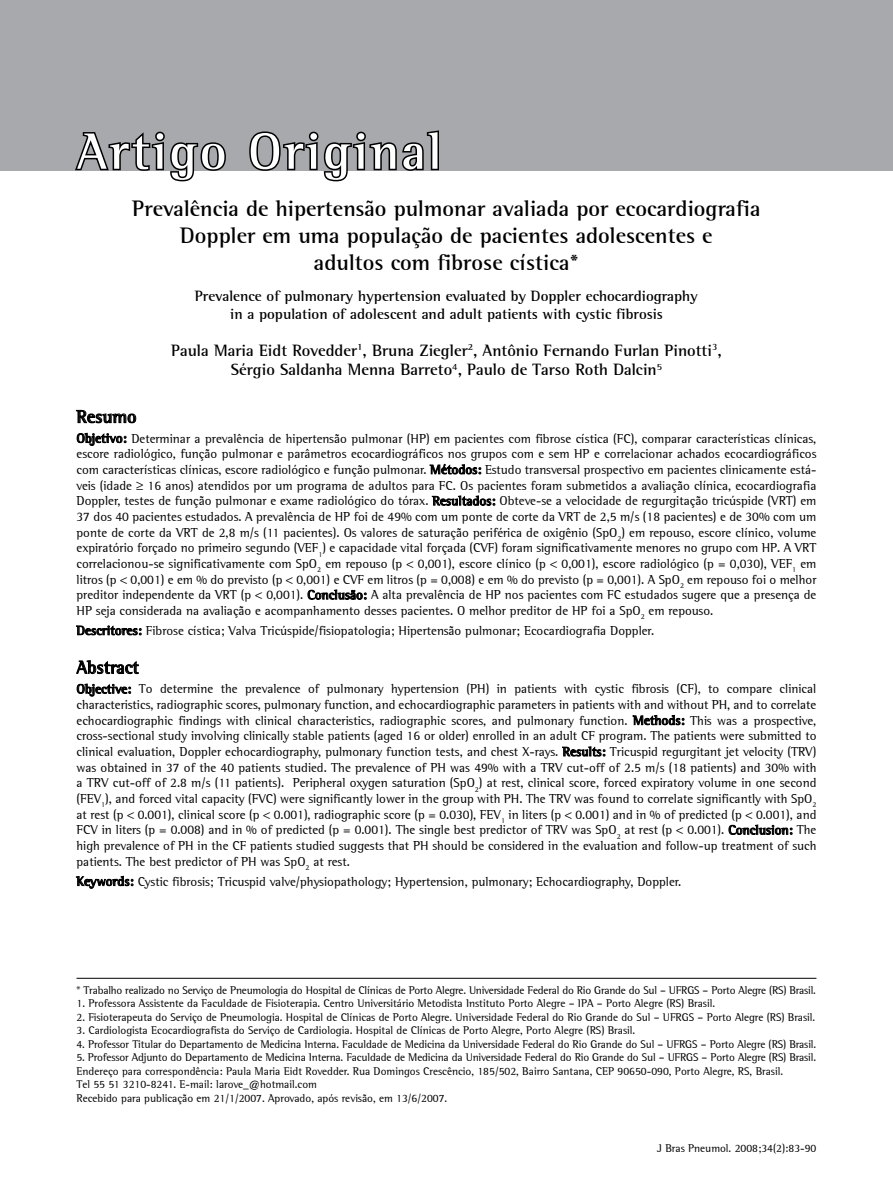
<style>
.page{position:relative;width:893px;height:1191px;background:#fff}
.page>*{position:absolute;margin:0;border:0;box-sizing:border-box;transform-origin:0 0}
.t1{font:700 51.75px "Libre Semi Serif S Si";letter-spacing:.05em;color:#fff}
.t2{font:700 22.5px/27px "Libre Semi Serif S Si";color:#000;text-align:center}
.t3{font:700 18px "Libre Semi Serif S Si";color:#000}
.t4{font:700 16.5px/19.8px "Libre Semi Serif S Si";color:#000;text-align:center}
.t5{font:700 15px/18px "Libre Semi Serif S Si";color:#000;text-align:center}
.t6{font:13.05px/15.6px "Libre Semi Serif S Si";color:#000;text-align:justify}
.t7{font:11.25px/13.5px "Libre Semi Serif S Si";color:#000}
.s1{font-weight:700}
</style>
<div class="page">
<div style="left:0;top:0;width:893px;height:170px;background:#a7a9ac"></div>
<svg style="left:73px;top:131px;width:155px;height:51px"></svg>
<svg style="left:247px;top:130px;width:193px;height:52px"></svg>
<hr style="left:77px;top:978px;width:739px;height:1px;background:#000">
<svg style="left:76px;top:410px;width:60px;height:13px"></svg>
<svg style="left:77px;top:433px;width:49px;height:12px"></svg>
<svg style="left:430px;top:463px;width:51px;height:11px"></svg>
<svg style="left:432px;top:496px;width:63px;height:9px"></svg>
<svg style="left:308px;top:590px;width:58px;height:9px"></svg>
<svg style="left:76px;top:625px;width:65px;height:10px"></svg>
<svg style="left:76px;top:660px;width:63px;height:14px"></svg>
<svg style="left:77px;top:684px;width:54px;height:12px"></svg>
<svg style="left:633px;top:715px;width:51px;height:10px"></svg>
<svg style="left:562px;top:746px;width:43px;height:10px"></svg>
<svg style="left:729px;top:825px;width:63px;height:9px"></svg>
<svg style="left:76px;top:876px;width:57px;height:12px"></svg>
<h1 class="t1" style="left:77px;top:120px;width:367px">Artigo Original</h1>
<h2 class="t2" style="left:132px;top:195px;width:630px">Prevalência de hipertensão pulmonar avaliada por ecocardiografia<br>Doppler em uma população de pacientes adolescentes e<br>adultos com fibrose cística*</h2>
<p class="t5" style="left:195px;top:287px;width:505px">Prevalence of pulmonary hypertension evaluated by Doppler echocardiography in a population of adolescent and adult patients with cystic fibrosis</p>
<p class="t4" style="left:171px;top:340px;width:552px">Paula Maria Eidt Rovedder<sup>1</sup>, Bruna Ziegler<sup>2</sup>, Antônio Fernando Furlan Pinotti<sup>3</sup>,<br>Sérgio Saldanha Menna Barreto<sup>4</sup>, Paulo de Tarso Roth Dalcin<sup>5</sup></p>
<h3 class="t3" style="left:77px;top:405px;width:62px">Resumo</h3>
<p class="t6" style="left:77px;top:430px;width:741px"><span class="s1">Objetivo:</span> Determinar a prevalência de hipertensão pulmonar (HP) em pacientes com fibrose cística (FC), comparar características clínicas, escore radiológico, função pulmonar e parâmetros ecocardiográficos nos grupos com e sem HP e correlacionar achados ecocardiográficos com características clínicas, escore radiológico e função pulmonar. <span class="s1">Métodos:</span> Estudo transversal prospectivo em pacientes clinicamente está&shy;veis (idade ≥ 16 anos) atendidos por um programa de adultos para FC. Os pacientes foram submetidos a avaliação clínica, ecocardiografia Doppler, testes de função pulmonar e exame radiológico do tórax. <span class="s1">Resultados:</span> Obteve-se a velocidade de regurgitação tricúspide (VRT) em 37 dos 40 pacientes estudados. A prevalência de HP foi de 49% com um ponte de corte da VRT de 2,5 m/s (18 pacientes) e de 30% com um ponte de corte da VRT de 2,8 m/s (11 pacientes). Os valores de saturação periférica de oxigênio (SpO<sub>2</sub>) em repouso, escore clínico, volume expiratório forçado no primeiro segundo (VEF<sub>1</sub>) e capacidade vital forçada (CVF) foram significativamente menores no grupo com HP. A VRT correlacionou-se significativamente com SpO<sub>2</sub> em repouso (p 0,001), escore clínico (p 0,001), escore radiológico (p = 0,030), VEF<sub>1</sub> em litros (p 0,001) e em % do previsto (p 0,001) e CVF em litros (p = 0,008) e em % do previsto (p = 0,001). A SpO<sub>2</sub> em repouso foi o melhor preditor independente da VRT (p 0,001). <span class="s1">Conclusão:</span> A alta prevalência de HP nos pacientes com FC estudados sugere que a presença de HP seja considerada na avaliação e acompanhamento desses pacientes. O melhor preditor de HP foi a SpO<sub>2</sub> em repouso.</p>
<p class="t6" style="left:77px;top:622px;width:579px"><span class="s1">Descritores:</span> Fibrose cística; Valva Tricúspide/fisiopatologia; Hipertensão pulmonar; Ecocardiografia Doppler.</p>
<h3 class="t3" style="left:77px;top:656px;width:64px">Abstract</h3>
<p class="t6" style="left:77px;top:681px;width:741px"><span class="s1">Objective:</span> To determine the prevalence of pulmonary hypertension (PH) in patients with cystic fibrosis (CF), to compare clinical characteristics, radiographic scores, pulmonary function, and echocardiographic parameters in patients with and without PH, and to correlate echocardiographic findings with clinical characteristics, radiographic scores, and pulmonary function. <span class="s1">Methods:</span> This was a prospective, cross-sectional study involving clinically stable patients (aged 16 or older) enrolled in an adult CF program. The patients were submitted to clinical evaluation, Doppler echocardiography, pulmonary function tests, and chest X-rays. <span class="s1">Results:</span> Tricuspid regurgitant jet velocity (TRV) was obtained in 37 of the 40 patients studied. The prevalence of PH was 49% with a TRV cut-off of 2.5 m/s (18 patients) and 30% with a TRV cut-off of 2.8 m/s (11 patients). Peripheral oxygen saturation (SpO<sub>2</sub>) at rest, clinical score, forced expiratory volume in one second (FEV<sub>1</sub>), and forced vital capacity (FVC) were significantly lower in the group with PH. The TRV was found to correlate significantly with SpO<sub>2 </sub>at rest (p 0.001), clinical score (p 0.001), radiographic score (p = 0.030), FEV<sub>1</sub> in liters (p 0.001) and in % of predicted (p 0.001), and FCV in liters (p = 0.008) and in % of predicted (p = 0.001). The single best predictor of TRV was SpO<sub>2</sub> at rest (p 0.001). <span class="s1">Conclusion:</span> The high prevalence of PH in the CF patients studied suggests that PH should be considered in the evaluation and follow-up treatment of such patients. The best predictor of PH was SpO<sub>2</sub> at rest.</p>
<p class="t6" style="left:77px;top:873px;width:606px"><span class="s1">Keywords:</span> Cystic fibrosis; Tricuspid valve/physiopathology; Hypertension, pulmonary; Echocardiography, Doppler.</p>
<p class="t7" style="left:77px;top:983px;width:741px">* Trabalho realizado no Serviço de Pneumologia do Hospital de Clínicas de Porto Alegre. Universidade Federal do Rio Grande do Sul – UFRGS – Porto Alegre (RS) Brasil.</p>
<p class="t7" style="left:77px;top:996px;width:640px">1. Professora Assistente da Faculdade de Fisioterapia. Centro Universitário Metodista Instituto Porto Alegre – IPA – Porto Alegre (RS) Brasil.</p>
<p class="t7" style="left:77px;top:1010px;width:740px">2. Fisioterapeuta do Serviço de Pneumologia. Hospital de Clínicas de Porto Alegre. Universidade Federal do Rio Grande do Sul – UFRGS – Porto Alegre (RS) Brasil.</p>
<p class="t7" style="left:77px;top:1023px;width:560px">3. Cardiologista Ecocardiografista do Serviço de Cardiologia. Hospital de Clínicas de Porto Alegre, Porto Alegre (RS) Brasil.</p>
<p class="t7" style="left:77px;top:1037px;width:741px">4. Professor Titular do Departamento de Medicina Interna. Faculdade de Medicina da Universidade Federal do Rio Grande do Sul – UFRGS – Porto Alegre (RS) Brasil.</p>
<p class="t7" style="left:77px;top:1050px;width:741px">5. Professor Adjunto do Departamento de Medicina Interna. Faculdade de Medicina da Universidade Federal do Rio Grande do Sul – UFRGS – Porto Alegre (RS) Brasil.<br>Endereço para correspondência: Paula Maria Eidt Rovedder. Rua Domingos Crescêncio, 185/502, Bairro Santana, CEP 90650-090, Porto Alegre, RS, Brasil.<br>Tel 55 51 3210-8241. E-mail: larove_@hotmail.com<br>Recebido para publicação em 21/1/2007. Aprovado, após revisão, em 13/6/2007.</p>
<p class="t7" style="left:657px;top:1141px;width:161px">J Bras Pneumol. 2008;34(2):83-90</p>
</div>
